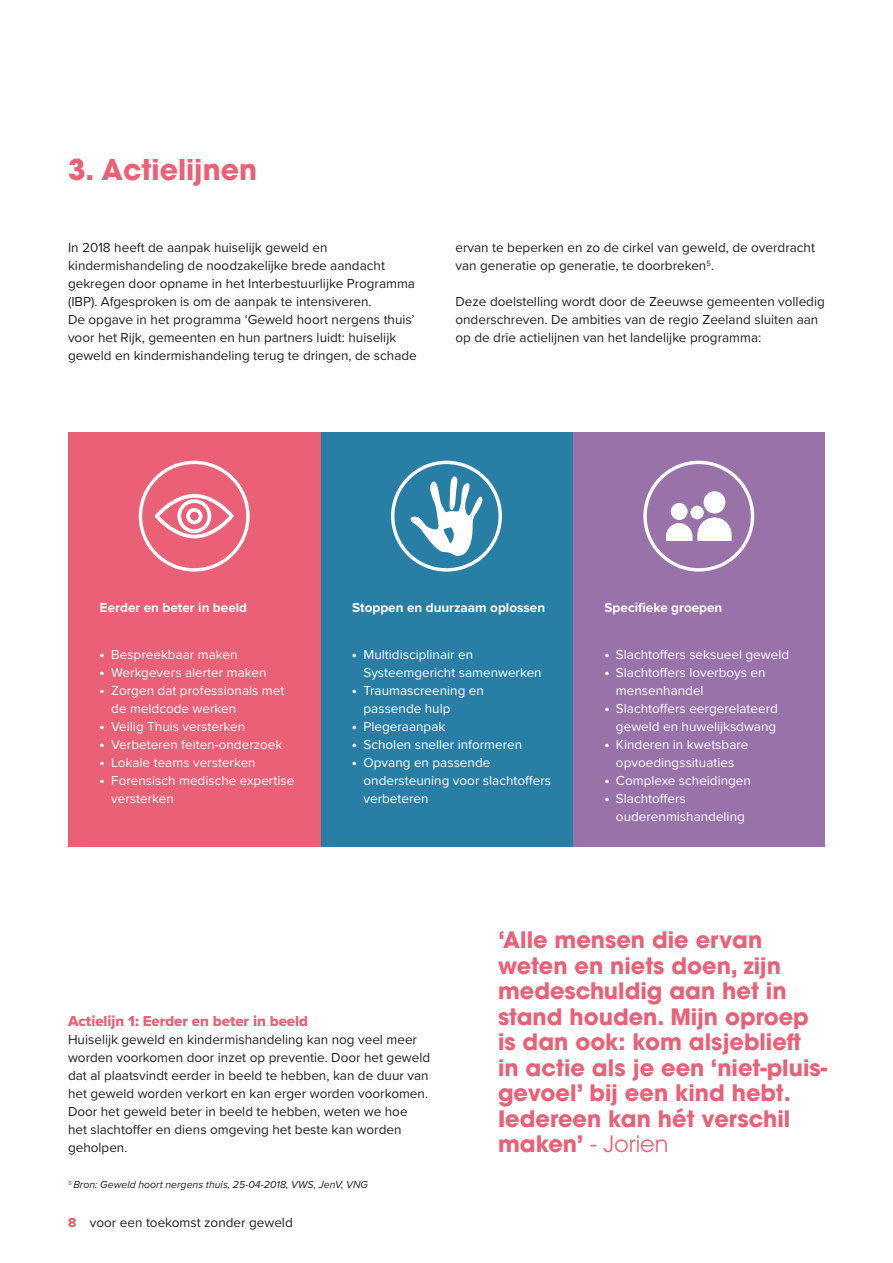
<style>
.page{position:relative;width:893px;height:1263px;background:#fff}
.page>*{position:absolute;margin:0;border:0;box-sizing:border-box;transform-origin:0 0}
.t1{font:700 28.5px "ITC Avant Garde Pro";color:#ea6076}
.quotes{font:700 22.5px/25.5px "ITC Avant Garde Pro";color:#ea6076}
.subtitle{font:15px "Proxima Nova Extrabld";color:#ea6076}
.body_text{font:13.5px/18px "Proxima Nova";color:#231f20}
.body_text-2{font:13.5px/18px "Proxima Nova";color:#fff}
.body_text-3{font:700 13.5px "Proxima Nova";color:#fff}
.body_text-4{font:italic 10.5px "Proxima Nova";color:#231f20}
.s1{font-family:"Myriad Pro";font-weight:700}
.s2{font-family:"Proxima Nova Extrabld";color:#ea6076}
.s3{font-weight:400}
</style>
<div class="page">
<div style="left:573px;top:432px;width:252px;height:414px;background:#9872a9"></div>
<div style="left:320px;top:432px;width:253px;height:414px;background:#297ea6"></div>
<div style="left:68px;top:432px;width:252px;height:414px;background:#ea6076"></div>
<div style="left:391px;top:461px;width:111px;height:111px;border:3px solid #fff;border-radius:50%"></div>
<svg style="left:411px;top:476px;width:74px;height:80px"></svg>
<div style="left:643px;top:461px;width:111px;height:111px;border:3px solid #fff;border-radius:50%"></div>
<div style="left:671px;top:503px;width:17px;height:17px;background:#fff;border-radius:50%"></div>
<div style="left:690px;top:506px;width:14px;height:13px;background:#fff;border-radius:50%"></div>
<div style="left:704px;top:491px;width:21px;height:22px;background:#fff;border-radius:50%"></div>
<svg style="left:666px;top:517px;width:66px;height:24px"></svg>
<div style="left:139px;top:461px;width:111px;height:111px;border:3px solid #fff;border-radius:50%"></div>
<svg style="left:154px;top:493px;width:80px;height:46px"></svg>
<p class="t1" style="left:68px;top:150px;width:191px">3. Actielijnen</p>
<p class="body_text" style="left:68px;top:238px;width:350px">In 2018 heeft de aanpak huiselijk geweld en kindermishandeling de noodzakelijke brede aandacht gekregen door opname in het Interbestuurlijke Programma (IBP). Afgesproken is om de aanpak te intensiveren.<br>De opgave in het programma ‘Geweld hoort nergens thuis’ voor het Rijk, gemeenten en hun partners luidt: huiselijk geweld en kindermishandeling terug te dringen, de schade</p>
<p class="body_text" style="left:455px;top:238px;width:361px">ervan te beperken en zo de cirkel van geweld, de overdracht van generatie op generatie, te doorbreken<sup>5</sup>.</p>
<p class="body_text" style="left:455px;top:292px;width:371px">Deze doelstelling wordt door de Zeeuwse gemeenten volledig onderschreven. De ambities van de regio Zeeland sluiten aan op de drie actielijnen van het landelijke programma:</p>
<p class="body_text-3" style="left:100px;top:597px;width:149px">Eerder en beter in beeld</p>
<p class="body_text-2" style="left:100px;top:645px;width:139px"><span class="s1">•</span> Bespreekbaar maken</p>
<p class="body_text-2" style="left:100px;top:663px;width:168px"><span class="s1">•</span> Werkgevers alerter maken</p>
<p class="body_text-2" style="left:111px;top:681px;width:175px;text-indent:-11px"><span class="s1">•</span> Zorgen dat professionals met de meldcode werken</p>
<p class="body_text-2" style="left:100px;top:717px;width:147px"><span class="s1">•</span> Veilig Thuis versterken</p>
<p class="body_text-2" style="left:100px;top:735px;width:184px"><span class="s1">•</span> Verbeteren feiten-onderzoek</p>
<p class="body_text-2" style="left:100px;top:753px;width:157px"><span class="s1">•</span> Lokale teams versterken</p>
<p class="body_text-2" style="left:111px;top:771px;width:185px;text-indent:-11px"><span class="s1">•</span> Forensisch medische expertise versterken</p>
<p class="body_text-3" style="left:352px;top:597px;width:194px">Stoppen en duurzaam oplossen</p>
<p class="body_text-3" style="left:604px;top:597px;width:119px">Specifieke groepen</p>
<p class="body_text-2" style="left:364px;top:645px;width:180px;text-indent:-11px"><span class="s1">•</span> Multidisciplinair en<br>Systeemgericht samenwerken</p>
<p class="body_text-2" style="left:364px;top:681px;width:122px;text-indent:-11px"><span class="s1">•</span> Traumascreening en passende hulp</p>
<p class="body_text-2" style="left:352px;top:717px;width:95px"><span class="s1">•</span> Plegeraanpak</p>
<p class="body_text-2" style="left:352px;top:735px;width:172px"><span class="s1">•</span> Scholen sneller informeren</p>
<p class="body_text-2" style="left:364px;top:753px;width:189px;text-indent:-11px"><span class="s1">•</span> Opvang en passende ondersteuning voor slachtoffers verbeteren</p>
<p class="body_text-2" style="left:605px;top:645px;width:186px"><span class="s1">•</span> Slachtoffers seksueel geweld</p>
<p class="body_text-2" style="left:616px;top:663px;width:151px;text-indent:-11px"><span class="s1">•</span> Slachtoffers loverboys en mensenhandel</p>
<p class="body_text-2" style="left:605px;top:699px;width:175px;text-align:right"><span class="s1">•</span> Slachtoffers eergerelateerd geweld en huwelijksdwang</p>
<p class="body_text-2" style="left:605px;top:735px;width:145px;text-align:center"><span class="s1">•</span> Kinderen in kwetsbare opvoedingssituaties</p>
<p class="body_text-2" style="left:605px;top:771px;width:148px"><span class="s1">•</span> Complexe scheidingen</p>
<p class="body_text-2" style="left:616px;top:789px;width:130px;text-indent:-11px"><span class="s1">•</span> Slachtoffers ouderenmishandeling</p>
<p class="subtitle" style="left:68px;top:1010px;width:241px">Actielijn 1: Eerder en beter in beeld</p>
<p class="body_text" style="left:68px;top:1030px;width:364px">Huiselijk geweld en kindermishandeling kan nog veel meer worden voorkomen door inzet op preventie. Door het geweld dat al plaatsvindt eerder in beeld te hebben, kan de duur van het geweld worden verkort en kan erger worden voorkomen.<br>Door het geweld beter in beeld te hebben, weten we hoe<br>het slachtoffer en diens omgeving het beste kan worden geholpen.</p>
<p class="body_text-4" style="left:68px;top:1177px;width:301px"><sup>5</sup> Bron: Geweld hoort nergens thuis, 25-04-2018, VWS, JenV, VNG</p>
<p class="body_text" style="left:68px;top:1213px;width:226px"><span class="s2">8</span> voor een toekomst zonder geweld</p>
<p class="quotes" style="left:498px;top:927px;width:331px">‘Alle mensen die ervan weten en niets doen, zijn medeschuldig aan het in stand houden. Mijn oproep is dan ook: kom alsjeblieft in actie als je een ‘niet-pluis&shy;gevoel’ bij een kind hebt.<br>Iedereen kan hét verschil maken’ <span class="s3">- Jorien</span></p>
</div>
